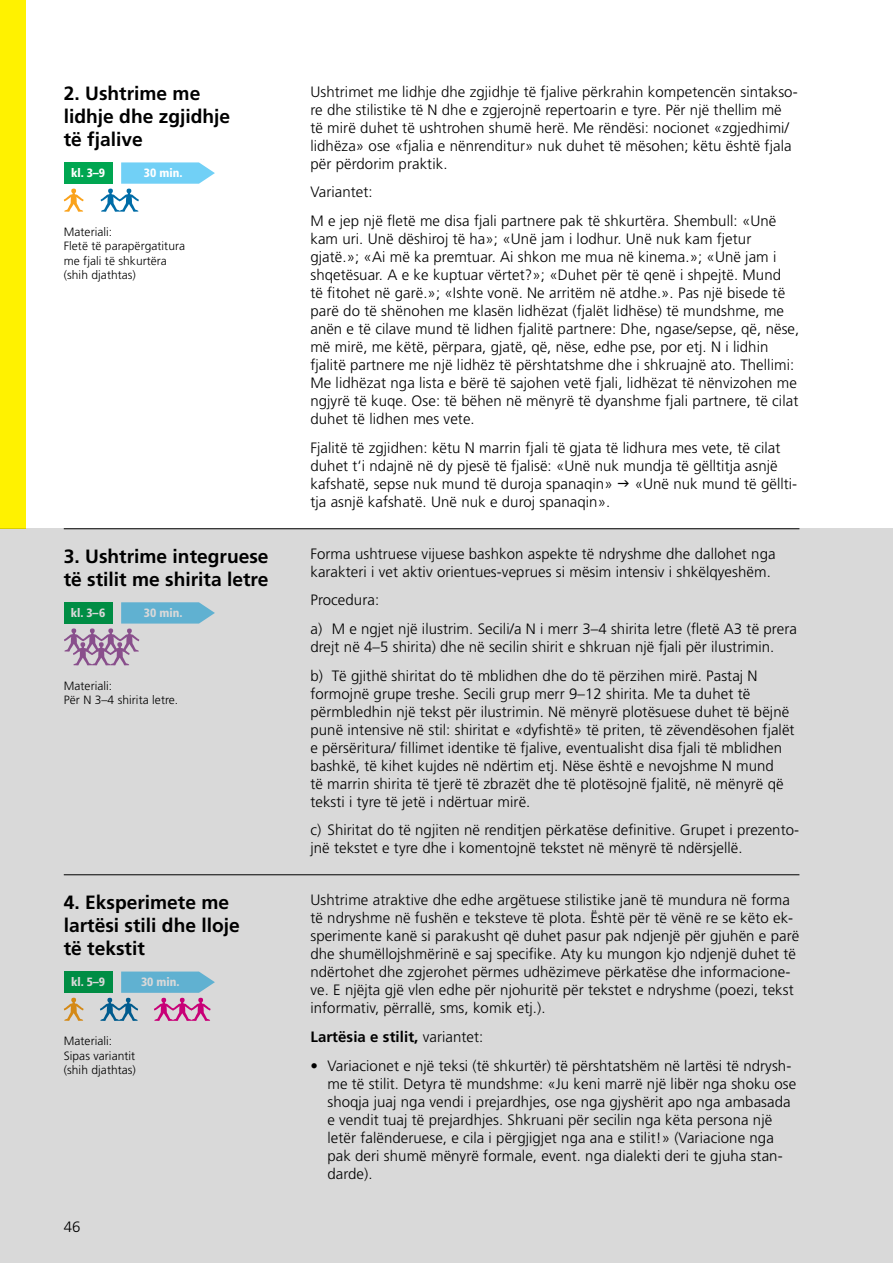
<style>
.page{position:relative;width:893px;height:1263px;background:#fff}
.page>*{position:absolute;margin:0;border:0;box-sizing:border-box;transform-origin:0 0}
.t1{font:700 19.2px/23.1px "Frutiger";color:#000}
.t2{font:300 15px/18px "Frutiger";letter-spacing:.005em;color:#000}
.t3{font:700 15px "Frutiger";letter-spacing:.005em;color:#000}
.t4{font:300 12px/14.4px "Frutiger";letter-spacing:.005em;color:#000}
.t5{font:900 condensed 12px "Frutiger";color:#fff}
.s1{font-weight:300}
</style>
<div class="page">
<hr style="left:64px;top:528px;width:735px;height:1px;background:#000">
<div style="left:64px;top:162px;width:49px;height:22px;background:#00a651"></div>
<svg style="left:100px;top:162px;width:115px;height:50px"></svg>
<svg style="left:64px;top:188px;width:20px;height:24px"></svg>
<div style="left:0;top:0;width:26px;height:529px;background:#fff200"></div>
<div style="left:0;top:529px;width:893px;height:734px;background:#d9d9d9"></div>
<p class="t1" style="left:64px;top:82px;width:168px">2. Ushtrime me lidhje dhe zgjidhje të fjalive</p>
<p class="t5" style="left:71px;top:166px;width:36px">kl. 3–9</p>
<p class="t5" style="left:144px;top:166px;width:40px">30 min.</p>
<p class="t4" style="left:64px;top:225px;width:123px">Materiali:<br>Fletë të parapërgatitura me fjali të shkurtëra (shih djathtas)</p>
<p class="t1" style="left:64px;top:545px;width:206px">3. Ushtrime integruese të stilit me shirita letre</p>
<p class="t5" style="left:71px;top:606px;width:36px">kl. 3–6</p>
<p class="t5" style="left:144px;top:606px;width:40px">30 min.</p>
<p class="t4" style="left:64px;top:678px;width:116px">Materiali:<br>Për N 3–4 shirita letre.</p>
<p class="t1" style="left:64px;top:891px;width:178px">4. Eksperimete me lartësi stili dhe lloje të tekstit</p>
<p class="t5" style="left:71px;top:975px;width:36px">kl. 5–9</p>
<p class="t5" style="left:141px;top:975px;width:40px">30 min.</p>
<p class="t4" style="left:64px;top:1034px;width:74px">Materiali:<br>Sipas variantit (shih djathtas)</p>
<p class="t2" style="left:64px;top:1218px;width:18px">46</p>
<p class="t2" style="left:310px;top:83px;width:489px">Ushtrimet me lidhje dhe zgjidhje të fjalive përkrahin kompetencën sintakso&shy;re dhe stilistike të N dhe e zgjerojnë repertoarin e tyre. Për një thellim më të mirë duhet të ushtrohen shumë herë. Me rëndësi: nocionet «zgjedhimi/ lidhëza» ose «fjalia e nënrenditur» nuk duhet të mësohen; këtu është fjala për përdorim praktik.</p>
<p class="t2" style="left:310px;top:178px;width:467px;line-height:28.7px">Variantet:<br>M e jep një fletë me disa fjali partnere pak të shkurtëra. Shembull: «Unë</p>
<p class="t2" style="left:310px;top:230px;width:490px">kam uri. Unë dëshiroj të ha»; «Unë jam i lodhur. Unë nuk kam fjetur gjatë.»; «Ai më ka premtuar. Ai shkon me mua në kinema.»; «Unë jam i shqetësuar. A e ke kuptuar vërtet?»; «Duhet për të qenë i shpejtë. Mund<br>të fitohet në garë.»; «Ishte vonë. Ne arritëm në atdhe.». Pas një bisede të parë do të shënohen me klasën lidhëzat (fjalët lidhëse) të mundshme, me anën e të cilave mund të lidhen fjalitë partnere: Dhe, ngase/sepse, që, nëse, më mirë, me këtë, përpara, gjatë, që, nëse, edhe pse, por etj. N i lidhin fjalitë partnere me një lidhëz të përshtatshme dhe i shkruajnë ato. Thellimi:<br>Me lidhëzat nga lista e bërë të sajohen vetë fjali, lidhëzat të nënvizohen me ngjyrë të kuqe. Ose: të bëhen në mënyrë të dyanshme fjali partnere, të cilat duhet të lidhen mes vete.</p>
<p class="t2" style="left:310px;top:438px;width:471px">Fjalitë të zgjidhen: këtu N marrin fjali të gjata të lidhura mes vete, të cilat duhet t‘i ndajnë në dy pjesë të fjalisë: «Unë nuk mundja të gëlltitja asnjë kafshatë, sepse nuk mund të duroja spanaqin»</p>
<p class="t2" style="left:635px;top:474px;width:164px">«Unë nuk mund të gëllti-</p>
<p class="t2" style="left:310px;top:492px;width:301px">tja asnjë kafshatë. Unë nuk e duroj spanaqin».</p>
<p class="t2" style="left:310px;top:545px;width:467px">Forma ushtruese vijuese bashkon aspekte të ndryshme dhe dallohet nga karakteri i vet aktiv orientues-veprues si mësim intensiv i shkëlqyeshëm.</p>
<p class="t2" style="left:310px;top:586px;width:488px;line-height:28.7px">Procedura:<br>a) M e ngjet një ilustrim. Secili/a N i merr 3–4 shirita letre (fletë A3 të prera</p>
<p class="t2" style="left:310px;top:632px;width:465px;line-height:28.7px">drejt në 4–5 shirita) dhe në secilin shirit e shkruan një fjali për ilustrimin. b) Të gjithë shiritat do të mblidhen dhe do të përzihen mirë. Pastaj N</p>
<p class="t2" style="left:310px;top:684px;width:486px">formojnë grupe treshe. Secili grup merr 9–12 shirita. Me ta duhet të përmbledhin një tekst për ilustrimin. Në mënyrë plotësuese duhet të bëjnë punë intensive në stil: shiritat e «dyfishtë» të priten, të zëvendësohen fjalët e përsëritura/ fillimet identike të fjalive, eventualisht disa fjali të mblidhen bashkë, të kihet kujdes në ndërtim etj. Nëse është e nevojshme N mund<br>të marrin shirita të tjerë të zbrazët dhe të plotësojnë fjalitë, në mënyrë që teksti i tyre të jetë i ndërtuar mirë.</p>
<p class="t2" style="left:310px;top:821px;width:490px">c) Shiritat do të ngjiten në renditjen përkatëse definitive. Grupet i prezento&shy;jnë tekstet e tyre dhe i komentojnë tekstet në mënyrë të ndërsjellë.</p>
<p class="t2" style="left:310px;top:891px;width:490px">Ushtrime atraktive dhe edhe argëtuese stilistike janë të mundura në forma të ndryshme në fushën e teksteve të plota. Është për të vënë re se këto ek&shy;sperimente kanë si parakusht që duhet pasur pak ndjenjë për gjuhën e parë dhe shumëllojshmërinë e saj specifike. Aty ku mungon kjo ndjenjë duhet të ndërtohet dhe zgjerohet përmes udhëzimeve përkatëse dhe informacione&shy;ve. E njëjta gjë vlen edhe për njohuritë për tekstet e ndryshme (poezi, tekst informativ, përrallë, sms, komik etj.).</p>
<p class="t3" style="left:310px;top:1028px;width:174px">Lartësia e stilit, <span class="s1">variantet:</span></p>
<p class="t2" style="left:327px;top:1056px;width:470px;text-indent:-17px">• Variacionet e një teksi (të shkurtër) të përshtatshëm në lartësi të ndrysh&shy;me të stilit. Detyra të mundshme: «Ju keni marrë një libër nga shoku ose shoqja juaj nga vendi i prejardhjes, ose nga gjyshërit apo nga ambasada e vendit tuaj të prejardhjes. Shkruani për secilin nga këta persona një letër falënderuese, e cila i përgjigjet nga ana e stilit!» (Variacione nga pak deri shumë mënyrë formale, event. nga dialekti deri te gjuha stan&shy;darde).</p>
</div>
